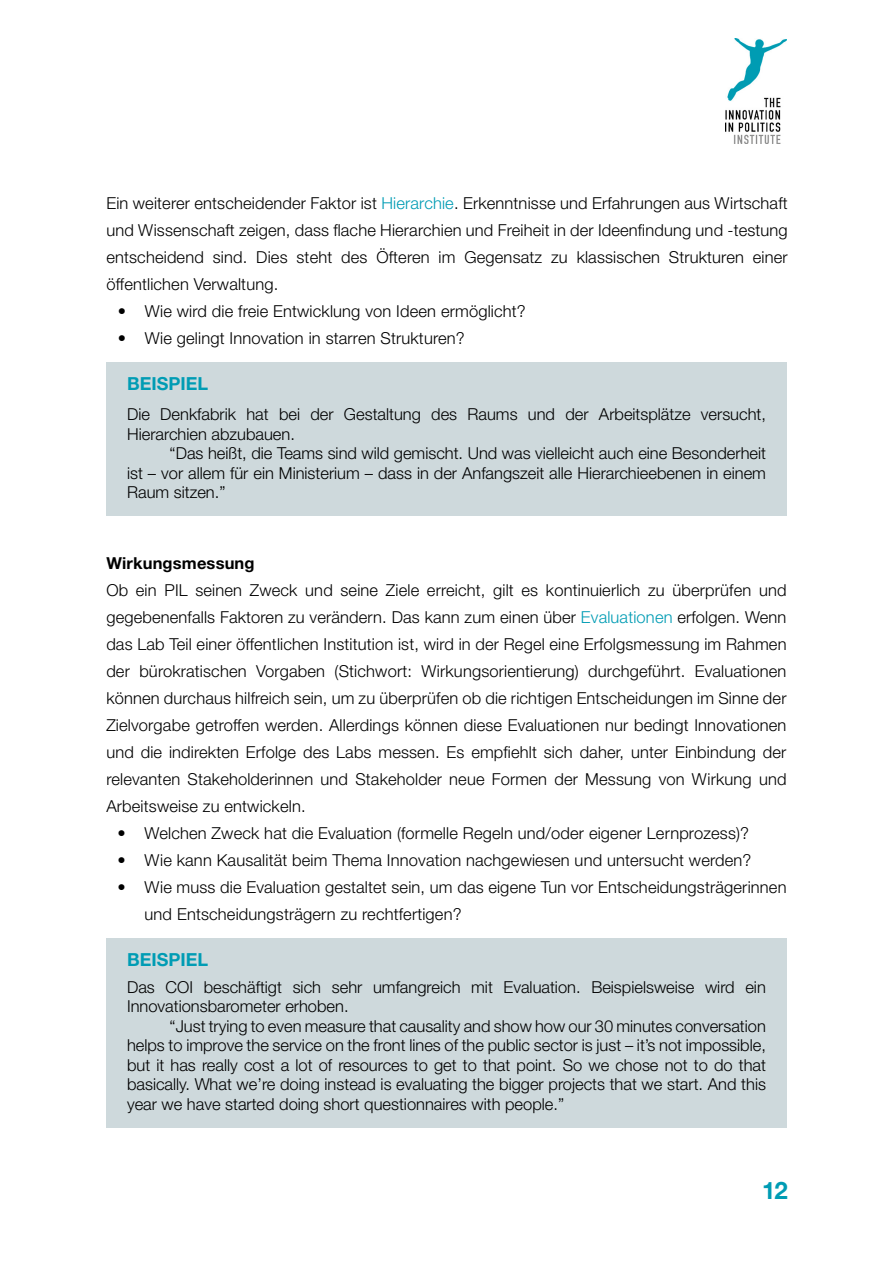
<style>
.page{position:relative;width:893px;height:1263px;background:#fff}
.page>*{position:absolute;margin:0;border:0;box-sizing:border-box;transform-origin:0 0}
.t1{font:700 24px "Helvetica Neue";color:#009cb4}
.t2{font:700 18px "Helvetica Neue LT Pro";color:#009cb4}
.t3{font:300 16.5px/27px "Helvetica Neue LT Pro";letter-spacing:.01em;color:#000;text-align:justify}
.t4{font:700 16.5px "Helvetica Neue LT Pro";letter-spacing:.01em;color:#000}
.s1{color:#009cb4}
</style>
<div class="page">
<img style="left:726px;top:38px;width:61px;height:105px">
<div style="left:106px;top:371px;width:681px;height:144px;background:#ced9dc"></div>
<div style="left:106px;top:362px;width:681px;height:28px;background:#ced9dc"></div>
<div style="left:106px;top:947px;width:681px;height:180px;background:#ced9dc"></div>
<div style="left:106px;top:938px;width:681px;height:28px;background:#ced9dc"></div>
<p class="t3" style="left:106px;top:190px;width:683px">Ein weiterer entscheidender Faktor ist <span class="s1">Hierarchie</span>. Erkenntnisse und Erfahrungen aus Wirtschaft und Wissenschaft zeigen, dass flache Hierarchien und Freiheit in der Ideenfindung und -testung entscheidend sind. Dies steht des Öfteren im Gegensatz zu klassischen Strukturen einer öffentlichen Verwaltung.</p>
<p class="t3" style="left:118px;top:298px;width:410px">• Wie wird die freie Entwicklung von Ideen ermöglicht?</p>
<p class="t3" style="left:118px;top:325px;width:348px">• Wie gelingt Innovation in starren Strukturen?</p>
<p class="t2" style="left:127px;top:373px;width:82px">BEISPIEL</p>
<p class="t3" style="left:127px;top:404px;width:640px;line-height:19.5px">Die Denkfabrik hat bei der Gestaltung des Raums und der Arbeitsplätze versucht,<br>Hierarchien abzubauen.</p>
<p class="t3" style="left:127px;top:443px;width:640px;line-height:19.5px;text-indent:43px">“Das heißt, die Teams sind wild gemischt. Und was vielleicht auch eine Besonderheit ist – vor allem für ein Ministerium – dass in der Anfangszeit alle Hierarchieebenen in einem Raum sitzen.”</p>
<p class="t4" style="left:106px;top:553px;width:150px">Wirkungsmessung</p>
<p class="t3" style="left:106px;top:577px;width:682px">Ob ein PIL seinen Zweck und seine Ziele erreicht, gilt es kontinuierlich zu überprüfen und gegebenenfalls Faktoren zu verändern. Das kann zum einen über <span class="s1">Evaluationen</span> erfolgen. Wenn das Lab Teil einer öffentlichen Institution ist, wird in der Regel eine Erfolgsmessung im Rahmen der bürokratischen Vorgaben (Stichwort: Wirkungsorientierung) durchgeführt. Evaluationen können durchaus hilfreich sein, um zu überprüfen ob die richtigen Entscheidungen im Sinne der Zielvorgabe getroffen werden. Allerdings können diese Evaluationen nur bedingt Innovationen und die indirekten Erfolge des Labs messen. Es empfiehlt sich daher, unter Einbindung der relevanten Stakeholderinnen und Stakeholder neue Formen der Messung von Wirkung und Arbeitsweise zu entwickeln.</p>
<p class="t3" style="left:118px;top:820px;width:633px">• Welchen Zweck hat die Evaluation (formelle Regeln und/oder eigener Lernprozess)?</p>
<p class="t3" style="left:118px;top:847px;width:635px">• Wie kann Kausalität beim Thema Innovation nachgewiesen und untersucht werden?</p>
<p class="t3" style="left:145px;top:874px;width:643px;text-indent:-27px">• Wie muss die Evaluation gestaltet sein, um das eigene Tun vor Entscheidungsträgerinnen und Entscheidungsträgern zu rechtfertigen?</p>
<p class="t2" style="left:127px;top:949px;width:82px">BEISPIEL</p>
<p class="t3" style="left:127px;top:977px;width:640px;line-height:19.5px">Das COI beschäftigt sich sehr umfangreich mit Evaluation. Beispielsweise wird ein<br>Innovationsbarometer erhoben.</p>
<p class="t3" style="left:127px;top:1016px;width:640px;line-height:19.5px;text-indent:43px">“Just trying to even measure that causality and show how our 30 minutes conversation helps to improve the service on the front lines of the public sector is just – it’s not impossible, but it has really cost a lot of resources to get to that point. So we chose not to do that basically. What we’re doing instead is evaluating the bigger projects that we start. And this year we have started doing short questionnaires with people.”</p>
<h1 class="t1" style="left:762px;top:1172px;width:27px">12</h1>
</div>
